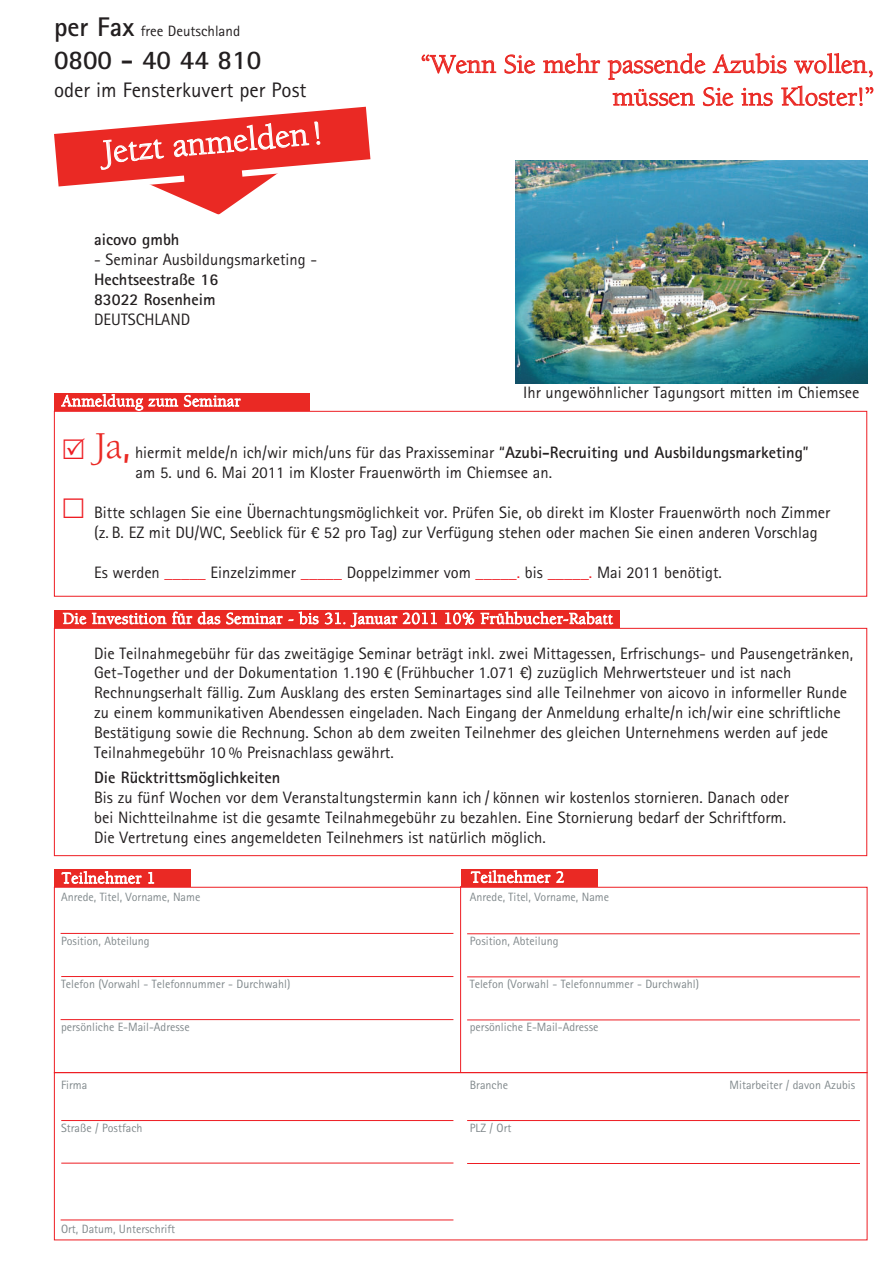
<style>
.page{position:relative;width:893px;height:1263px;background:#fff}
.page>*{position:absolute;margin:0;border:0;box-sizing:border-box;transform-origin:0 0}
.t1{font:39px "Berkeley Std";color:#ea2924}
.t2{font:34.5px "Berkeley Std";color:#fff}
.t3{font:27px/32.5px "Berkeley Std";letter-spacing:.005em;color:#ea2924;text-align:right}
.t4{font:700 27px "Agfa Rotis Sans Serif";color:#231f20}
.t5{font:21px "Agfa Rotis Sans Serif";color:#231f20}
.t6{font:16.5px/19.8px "Agfa Rotis Sans Serif";color:#231f20}
.t7{font:16.5px "Berkeley Std";letter-spacing:.03em;color:#fff}
.t8{font:700 16.5px/19.8px "Agfa Rotis Sans Serif";color:#231f20}
.t9{font:15px "Agfa Rotis Sans Serif";color:#231f20}
.t10{font:12px "Agfa Rotis Sans Serif";color:#81898c}
.s1{font-weight:700;font-size:27px}
.s2{font-family:"Agfa Rotis Sans Serif"}
.s3{font-weight:700}
.s4{color:#ee1d23}
</style>
<div class="page">
<div style="left:54px;top:869px;width:137px;height:18px;background:#ea2924"></div>
<div style="left:54px;top:887px;width:813px;height:186px;border:1px solid #ee1d23"></div>
<div style="left:54px;top:411px;width:813px;height:186px;border:1px solid #ee1d23"></div>
<div style="left:54px;top:393px;width:255px;height:18px;background:#ea2924"></div>
<svg style="left:516px;top:383px;width:351px;height:1px"></svg>
<img style="left:516px;top:160px;width:351px;height:223px">
<div style="left:54px;top:628px;width:813px;height:228px;border:1px solid #ee1d23"></div>
<div style="left:54px;top:610px;width:565px;height:18px;background:#ea2924"></div>
<svg style="left:54px;top:107px;width:316px;height:108px"></svg>
<div style="left:461px;top:869px;width:136px;height:18px;background:#ea2924"></div>
<hr style="left:61px;top:933px;width:392px;height:1px;background:#ee1d23">
<hr style="left:61px;top:976px;width:392px;height:1px;background:#ee1d23">
<hr style="left:61px;top:1019px;width:392px;height:1px;background:#ee1d23">
<hr style="left:61px;top:1120px;width:392px;height:1px;background:#ee1d23">
<hr style="left:61px;top:1163px;width:392px;height:1px;background:#ee1d23">
<hr style="left:61px;top:1219px;width:392px;height:1px;background:#ee1d23">
<hr style="left:460px;top:886px;width:1px;height:186px;background:#ee1d23">
<hr style="left:467px;top:933px;width:393px;height:1px;background:#ee1d23">
<hr style="left:467px;top:976px;width:393px;height:1px;background:#ee1d23">
<hr style="left:467px;top:1019px;width:393px;height:1px;background:#ee1d23">
<hr style="left:467px;top:1120px;width:393px;height:1px;background:#ee1d23">
<hr style="left:467px;top:1163px;width:393px;height:1px;background:#ee1d23">
<p class="t9" style="left:54px;top:22px;width:188px"><span class="s1">per Fax</span> free Deutschland</p>
<h3 class="t4" style="left:54px;top:44px;width:209px">0800 - 40 44 810</h3>
<p class="t5" style="left:54px;top:77px;width:254px">oder im Fensterkuvert per Post</p>
<h2 class="t2" style="left:101px;top:138px;width:222px;rotate:-5deg">Jetzt anmelden!</h2>
<p class="t8" style="left:94px;top:230px;width:87px">aicovo gmbh</p>
<p class="t6" style="left:94px;top:250px;width:225px">- Seminar Ausbildungsmarketing -</p>
<p class="t8" style="left:94px;top:269px;width:126px">Hechtseestraße 16<br>83022 Rosenheim</p>
<p class="t6" style="left:94px;top:309px;width:98px">DEUTSCHLAND</p>
<p class="t7" style="left:62px;top:394px;width:180px">Anmeldung zum Seminar</p>
<h3 class="t3" style="left:421px;top:50px;width:455px">“Wenn Sie mehr passende Azubis wollen, müssen Sie ins Kloster!”</h3>
<p class="t6" style="left:523px;top:382px;width:338px">Ihr ungewöhnlicher Tagungsort mitten im Chiemsee</p>
<h1 class="t1" style="left:94px;top:431px;width:38px">Ja<span class="s2">,</span></h1>
<p class="t6" style="left:135px;top:443px;width:675px">hiermit melde/n ich/wir mich/uns für das Praxisseminar “<span class="s3">Azubi-Recruiting und Ausbildungsmarketing</span>” am 5. und 6. Mai 2011 im Kloster Frauenwörth im Chiemsee an.</p>
<p class="t6" style="left:94px;top:502px;width:738px">Bitte schlagen Sie eine Übernachtungsmöglichkeit vor. Prüfen Sie, ob direkt im Kloster Frauenwörth noch Zimmer (z. B. EZ mit DU/WC, Seeblick für € 52 pro Tag) zur Verfügung stehen oder machen Sie einen anderen Vorschlag</p>
<p class="t6" style="left:94px;top:562px;width:629px">Es werden <span class="s4">_____</span> Einzelzimmer <span class="s4">_____</span> Doppelzimmer vom <span class="s4">_____.</span> bis <span class="s4">_____.</span> Mai 2011 benötigt.</p>
<p class="t7" style="left:63px;top:612px;width:552px">Die Investition für das Seminar - bis 31. Januar 2011 10% Frühbucher-Rabatt</p>
<p class="t6" style="left:94px;top:643px;width:760px">Die Teilnahmegebühr für das zweitägige Seminar beträgt inkl. zwei Mittagessen, Erfrischungs- und Pausengetränken, Get-Together und der Dokumentation 1.190 € (Frühbucher 1.071 €) zuzüglich Mehrwertsteuer und ist nach Rechnungserhalt fällig. Zum Ausklang des ersten Seminartages sind alle Teilnehmer von aicovo in informeller Runde zu einem kommunikativen Abendessen eingeladen. Nach Eingang der Anmeldung erhalte/n ich/wir eine schriftliche Bestätigung sowie die Rechnung. Schon ab dem zweiten Teilnehmer des gleichen Unternehmens werden auf jede Teilnahmegebühr 10 % Preisnachlass gewährt.</p>
<p class="t8" style="left:94px;top:767px;width:188px">Die Rücktrittsmöglichkeiten</p>
<p class="t6" style="left:94px;top:787px;width:696px">Bis zu fünf Wochen vor dem Veranstaltungstermin kann ich / können wir kostenlos stornieren. Danach oder bei Nichtteilnahme ist die gesamte Teilnahmegebühr zu bezahlen. Eine Stornierung bedarf der Schriftform.<br>Die Vertretung eines angemeldeten Teilnehmers ist natürlich möglich.</p>
<p class="t7" style="left:62px;top:871px;width:95px">Teilnehmer 1</p>
<p class="t7" style="left:471px;top:871px;width:95px">Teilnehmer 2</p>
<p class="t10" style="left:61px;top:890px;width:141px">Anrede, Titel, Vorname, Name</p>
<p class="t10" style="left:470px;top:890px;width:141px">Anrede, Titel, Vorname, Name</p>
<p class="t10" style="left:61px;top:933px;width:90px">Position, Abteilung</p>
<p class="t10" style="left:470px;top:933px;width:90px">Position, Abteilung</p>
<p class="t10" style="left:61px;top:976px;width:231px">Telefon (Vorwahl - Telefonnummer - Durchwahl)</p>
<p class="t10" style="left:470px;top:976px;width:231px">Telefon (Vorwahl - Telefonnummer - Durchwahl)</p>
<p class="t10" style="left:61px;top:1020px;width:130px">persönliche E-Mail-Adresse</p>
<p class="t10" style="left:470px;top:1020px;width:130px">persönliche E-Mail-Adresse</p>
<p class="t10" style="left:61px;top:1077px;width:28px">Firma</p>
<p class="t10" style="left:470px;top:1077px;width:40px">Branche</p>
<p class="t10" style="left:730px;top:1077px;width:127px">Mitarbeiter / davon Azubis</p>
<p class="t10" style="left:61px;top:1120px;width:83px">Straße / Postfach</p>
<p class="t10" style="left:470px;top:1120px;width:43px">PLZ / Ort</p>
<p class="t10" style="left:61px;top:1221px;width:116px">Ort, Datum, Unterschrift</p>
</div>
